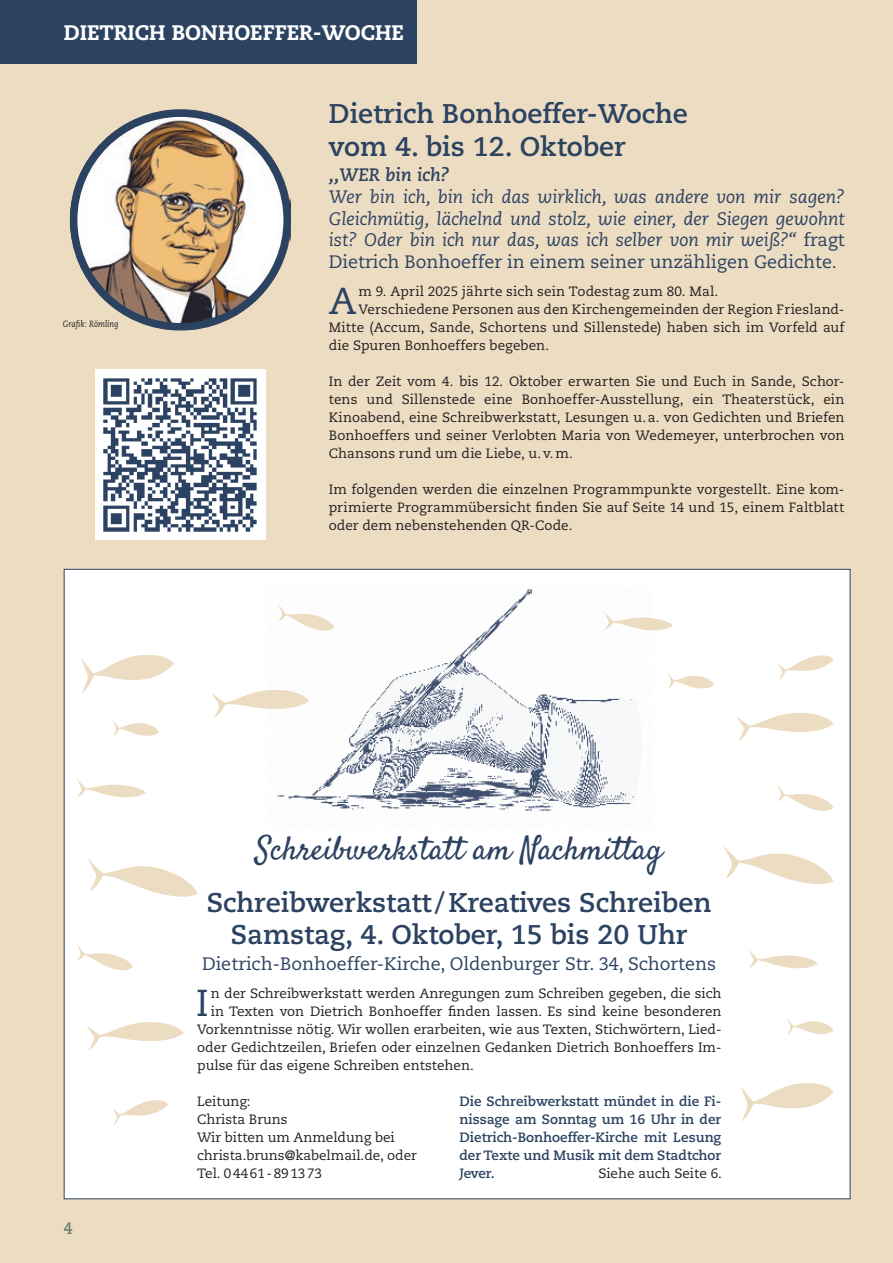
<style>
.page{position:relative;width:893px;height:1263px;background:#ecdcc2}
.page>*{position:absolute;margin:0;border:0;box-sizing:border-box;transform-origin:0 0}
.t1{font:37.5px "Caecilia LT Pro 55 Roman";color:#2c4261}
.t2{font:33px "Satisfy";color:#2c4261}
.t3{font:700 27px/32.4px "Caecilia LT Pro 75";color:#2c4261;text-align:center}
.t4{font:800 21px "Caecilia LT Pro 85";color:#fff}
.t5{font:italic 18px/21.6px "Caecilia LT Pro 56";color:#2c4261;text-align:justify}
.t6{font:18px "Caecilia LT Pro 55 Roman";color:#2c4261}
.t7{font:italic 700 18px "Caecilia LT Pro 76";color:#2c4261}
.t8{font:700 16.5px "Caecilia LT Pro 75";color:#667d71;scale:.89 1}
.t9{font:13.5px/18px "Caecilia LT Pro 55 Roman";color:#231f20;text-align:justify}
.t10{font:700 13.5px/18px "Caecilia LT Pro 75";color:#2c4261;text-align:justify}
.t11{font:italic 9px "Caecilia LT Pro 56";color:#231f20;scale:.89 1}
.s1{font-family:"Caecilia LT Pro 55 Roman";font-style:normal}
</style>
<div class="page">
<div style="left:64px;top:569px;width:786px;height:630px;background:#fff"></div>
<div style="left:0;top:0;width:417px;height:64px;background:#2c4261"></div>
<img style="left:70px;top:109px;width:220px;height:221px">
<div style="left:95px;top:369px;width:170px;height:170px;background:#fff"></div>
<img style="left:103px;top:378px;width:154px;height:154px">
<img style="left:277px;top:589px;width:357px;height:222px">
<svg style="left:81px;top:655px;width:93px;height:38px"></svg>
<svg style="left:113px;top:721px;width:46px;height:15px"></svg>
<svg style="left:77px;top:779px;width:69px;height:19px"></svg>
<svg style="left:87px;top:858px;width:111px;height:39px"></svg>
<svg style="left:77px;top:944px;width:56px;height:27px"></svg>
<svg style="left:86px;top:1022px;width:98px;height:29px"></svg>
<svg style="left:113px;top:1100px;width:55px;height:26px"></svg>
<svg style="left:778px;top:655px;width:55px;height:26px"></svg>
<svg style="left:736px;top:713px;width:97px;height:29px"></svg>
<svg style="left:777px;top:784px;width:56px;height:27px"></svg>
<svg style="left:723px;top:846px;width:110px;height:38px"></svg>
<svg style="left:749px;top:950px;width:69px;height:19px"></svg>
<svg style="left:787px;top:1019px;width:46px;height:16px"></svg>
<svg style="left:741px;top:1083px;width:92px;height:39px"></svg>
<div style="left:70px;top:109px;width:221px;height:221px;border:8px solid #2c4261;border-radius:50%"></div>
<svg style="left:212px;top:688px;width:97px;height:31px"></svg>
<svg style="left:278px;top:603px;width:56px;height:35px"></svg>
<svg style="left:604px;top:611px;width:69px;height:25px"></svg>
<svg style="left:668px;top:673px;width:46px;height:16px"></svg>
<h3 class="t4" style="left:64px;top:18px;width:342px">DIETRICH BONHOEFFER-WOCHE</h3>
<p class="t11" style="left:63px;top:318px;width:64px">Grafik: Römling</p>
<h3 class="t3" style="left:329px;top:97px;width:361px;text-align:left">Dietrich Bonhoeffer-Woche vom 4. bis 12. Oktober</h3>
<h3 class="t7" style="left:329px;top:163px;width:122px">,,WER bin ich?</h3>
<h3 class="t5" style="left:329px;top:186px;width:517px">Wer bin ich, bin ich das wirklich, was andere von mir sagen?<br>Gleichmütig, lächelnd und stolz, wie einer, der Siegen gewohnt ist? Oder bin ich nur das, was ich selber von mir weiß?“ <span class="s1">fragt</span></h3>
<h3 class="t6" style="left:329px;top:250px;width:510px">Dietrich Bonhoeffer in einem seiner unzähligen Gedichte.</h3>
<p class="t9" style="left:359px;top:282px;width:361px">m 9. April 2025 jährte sich sein Todestag zum 80. Mal.</p>
<p class="t9" style="left:359px;top:300px;width:487px">Verschiedene Personen aus den Kirchengemeinden der Region Friesland-</p>
<p class="t9" style="left:329px;top:318px;width:517px">Mitte (Accum, Sande, Schortens und Sillenstede) haben sich im Vorfeld auf</p>
<p class="t9" style="left:329px;top:336px;width:222px">die Spuren Bonhoeffers begeben.</p>
<p class="t9" style="left:329px;top:372px;width:517px">In der Zeit vom 4. bis 12. Oktober erwarten Sie und Euch in Sande, Schor&shy;tens und Sillenstede eine Bonhoeffer-Ausstellung, ein Theaterstück, ein Kinoabend, eine Schreibwerkstatt, Lesungen u.a. von Gedichten und Briefen Bonhoeffers und seiner Verlobten Maria von Wedemeyer, unterbrochen von Chansons rund um die Liebe, u.v.m.</p>
<p class="t9" style="left:329px;top:480px;width:517px">Im folgenden werden die einzelnen Programmpunkte vorgestellt. Eine kom&shy;primierte Programmübersicht finden Sie auf Seite 14 und 15, einem Faltblatt oder dem nebenstehenden QR-Code.</p>
<h1 class="t1" style="left:329px;top:276px;width:29px">A</h1>
<p class="t8" style="left:64px;top:1217px;width:11px">4</p>
<h2 class="t2" style="left:255px;top:828px;width:409px">Schreibwerkstatt am Nachmittag</h2>
<h3 class="t3" style="left:207px;top:886px;width:506px">Schreibwerkstatt/Kreatives Schreiben<br>Samstag, 4. Oktober, 15 bis 20 Uhr</h3>
<h3 class="t6" style="left:202px;top:952px;width:516px">Dietrich-Bonhoeffer-Kirche, Oldenburger Str. 34, Schortens</h3>
<p class="t9" style="left:211px;top:984px;width:512px">n der Schreibwerkstatt werden Anregungen zum Schreiben gegeben, die sich</p>
<p class="t9" style="left:211px;top:1002px;width:512px">in Texten von Dietrich Bonhoeffer finden lassen. Es sind keine besonderen</p>
<p class="t9" style="left:197px;top:1020px;width:526px">Vorkenntnisse nötig. Wir wollen erarbeiten, wie aus Texten, Stichwörtern, Lied-</p>
<p class="t9" style="left:197px;top:1038px;width:526px">oder Gedichtzeilen, Briefen oder einzelnen Gedanken Dietrich Bonhoeffers Im-</p>
<p class="t9" style="left:197px;top:1056px;width:278px">pulse für das eigene Schreiben entstehen.</p>
<p class="t9" style="left:197px;top:1092px;width:221px;text-align:left">Leitung:<br>Christa Bruns<br>Wir bitten um Anmeldung bei christa.bruns@kabelmail.de, oder<br>Tel. 04461-891373</p>
<h1 class="t1" style="left:196px;top:978px;width:14px">I</h1>
<p class="t10" style="left:459px;top:1092px;width:263px">Die Schreibwerkstatt mündet in die Fi&shy;nissage am Sonntag um 16 Uhr in der Dietrich-Bonhoeffer-Kirche mit Lesung der Texte und Musik mit dem Stadtchor Jever.</p>
<p class="t9" style="left:598px;top:1164px;width:125px">Siehe auch Seite 6.</p>
</div>
